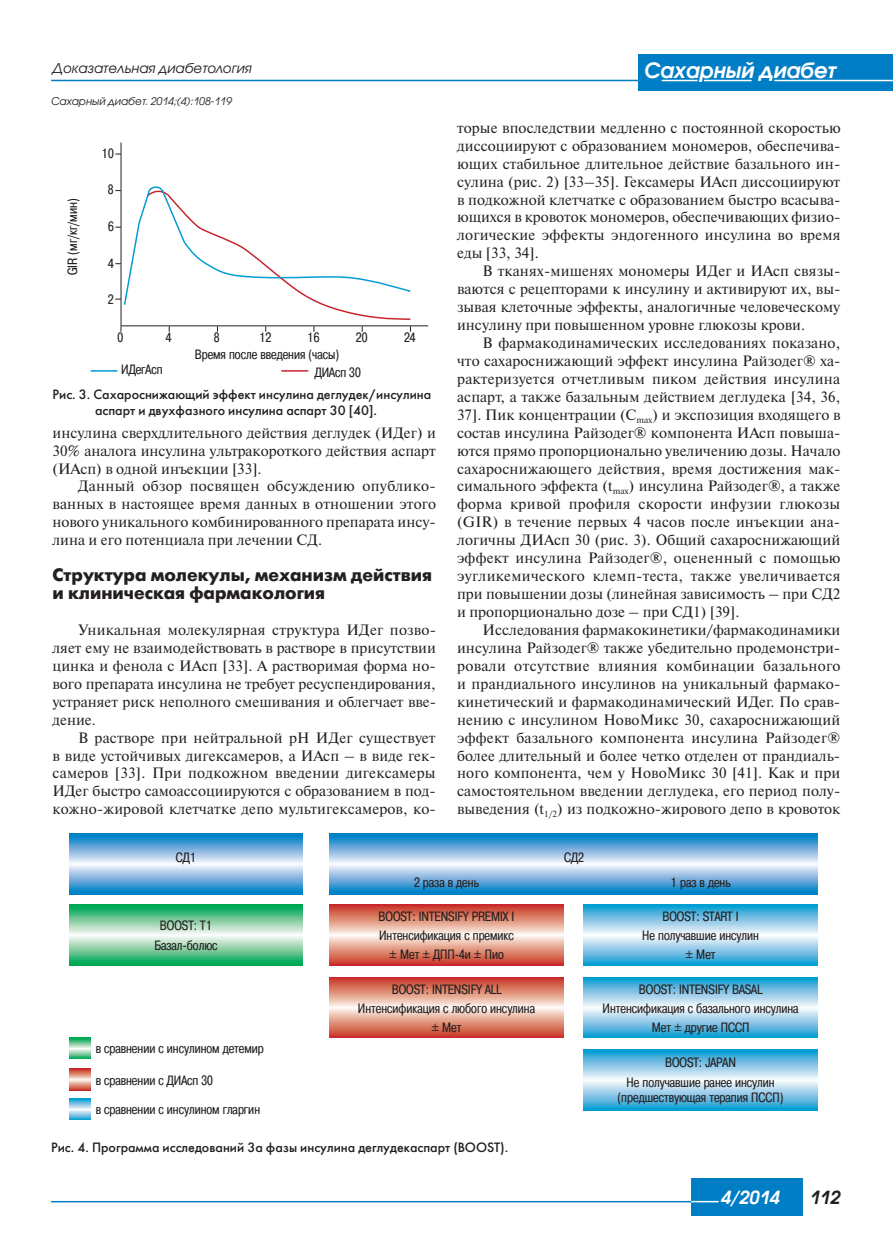
<style>
.page{position:relative;width:893px;height:1255px;background:#fff}
.page>*{position:absolute;margin:0;border:0;box-sizing:border-box;transform-origin:0 0}
.t1{font:italic 700 21px "Avant Garde Gothic C";color:#fff}
.t2{font:700 18px/18px "Futura Futuris C";color:#231f20}
.t3{font:italic 700 18px "Avant Garde Gothic C";color:#fff}
.t4{font:italic 700 18px "Avant Garde Gothic C";color:#231f20}
.t5{font:15px/18px "Newton C";color:#231f20;text-align:justify}
.t6{font:13.5px/19.2px "Pragmatica Cond C";color:#231f20;text-align:center}
.t7{font:13.5px/16.2px "Futura Futuris C";color:#231f20}
.t8{font:italic 13.5px "Avant Garde Gothic C";color:#231f20}
.t9{font:italic 10.5px "Avant Garde Gothic C";color:#231f20}
</style>
<div class="page">
<hr style="left:51px;top:80px;width:589px;height:1px;background:#007ec5">
<div style="left:638px;top:54px;width:255px;height:37px;background:#007ec5"></div>
<hr style="left:662px;top:80px;width:35px;height:1px;background:#fff">
<hr style="left:704px;top:80px;width:48px;height:1px;background:#fff">
<hr style="left:774px;top:80px;width:119px;height:1px;background:#fff">
<div style="left:691px;top:1178px;width:112px;height:37px;background:#007ec5"></div>
<hr style="left:51px;top:1200px;width:640px;height:2px;background:#007ec5">
<hr style="left:691px;top:1200px;width:28px;height:2px;background:#fff">
<hr style="left:121px;top:325px;width:307px;height:1px;background:#231f20">
<hr style="left:121px;top:142px;width:1px;height:184px;background:#231f20">
<svg style="left:91px;top:370px;width:27px;height:1px"></svg>
<svg style="left:281px;top:370px;width:27px;height:1px"></svg>
<svg style="left:115px;top:186px;width:296px;height:134px"></svg>
<svg style="left:69px;top:833px;width:234px;height:61px"></svg>
<svg style="left:69px;top:904px;width:234px;height:61px"></svg>
<svg style="left:69px;top:1037px;width:21px;height:21px"></svg>
<svg style="left:69px;top:1068px;width:21px;height:21px"></svg>
<svg style="left:69px;top:1098px;width:21px;height:21px"></svg>
<svg style="left:330px;top:904px;width:233px;height:61px"></svg>
<svg style="left:584px;top:904px;width:233px;height:61px"></svg>
<svg style="left:330px;top:977px;width:233px;height:60px"></svg>
<svg style="left:584px;top:977px;width:233px;height:60px"></svg>
<svg style="left:584px;top:1049px;width:233px;height:61px"></svg>
<svg style="left:330px;top:833px;width:487px;height:61px"></svg>
<p class="t8" style="left:53px;top:60px;width:201px">Доказательная диабетология</p>
<p class="t9" style="left:51px;top:95px;width:182px">Сахарный диабет. 2014;(4):108-119</p>
<p class="t6" style="left:102px;top:143px;width:14px">10</p>
<p class="t6" style="left:63px;top:275px;width:78px;rotate:-90deg">GIR (мг/кг/мин)</p>
<p class="t6" style="left:108px;top:180px;width:7px">8</p>
<p class="t6" style="left:108px;top:217px;width:7px">6</p>
<p class="t6" style="left:108px;top:253px;width:7px">4</p>
<p class="t6" style="left:108px;top:290px;width:7px">2</p>
<p class="t6" style="left:118px;top:328px;width:7px">0</p>
<p class="t6" style="left:166px;top:328px;width:7px">4</p>
<p class="t6" style="left:214px;top:328px;width:7px">8</p>
<p class="t6" style="left:259px;top:328px;width:14px">12</p>
<p class="t6" style="left:307px;top:328px;width:14px">16</p>
<p class="t6" style="left:356px;top:328px;width:13px">20</p>
<p class="t6" style="left:404px;top:328px;width:13px">24</p>
<p class="t6" style="left:195px;top:345px;width:146px">Время после введения (часы)</p>
<p class="t6" style="left:121px;top:360px;width:43px">ИДегАсп</p>
<p class="t6" style="left:315px;top:363px;width:48px">ДИАсп 30</p>
<p class="t7" style="left:95px;top:386px;width:338px;text-indent:-43px">Рис. 3. Сахароснижающий эффект инсулина деглудек/инсулина аспарт и двухфазного инсулина аспарт 30 [40].</p>
<p class="t5" style="left:53px;top:423px;width:385px">инсулина сверхдлительного действия деглудек (ИДег) и 30% аналога инсулина ультракороткого действия аспарт (ИАсп) в одной инъекции [33].</p>
<p class="t5" style="left:53px;top:477px;width:385px;text-indent:26px">Данный обзор посвящен обсуждению опублико&shy;ванных в настоящее время данных в отношении этого нового уникального комбинированного препарата инсу&shy;лина и его потенциала при лечении СД.</p>
<p class="t2" style="left:53px;top:566px;width:381px">Структура молекулы, механизм действия и клиническая фармакология</p>
<p class="t5" style="left:53px;top:621px;width:385px;text-indent:26px">Уникальная молекулярная структура ИДег позво&shy;ляет ему не взаимодействовать в растворе в присутствии цинка и фенола с ИАсп [33]. А растворимая форма но&shy;вого препарата инсулина не требует ресуспендирования, устраняет риск неполного смешивания и облегчает вве&shy;дение.</p>
<p class="t5" style="left:53px;top:728px;width:385px;text-indent:26px">В растворе при нейтральной рН ИДег существует в виде устойчивых дигексамеров, а ИАсп – в виде гек&shy;самеров [33]. При подкожном введении дигексамеры ИДег быстро самоассоциируются с образованием в под&shy;кожно-жировой клетчатке депо мультигексамеров, ко-</p>
<p class="t6" style="left:176px;top:848px;width:22px">СД1</p>
<h1 class="t1" style="left:644px;top:58px;width:194px">Сахарный диабет</h1>
<p class="t5" style="left:457px;top:119px;width:385px;text-align:left">торые впоследствии медленно с постоянной скоростью диссоциируют с образованием мономеров, обеспечива&shy;ющих стабильное длительное действие базального ин&shy;сулина (рис. 2) [33–35]. Гексамеры ИАсп диссоциируют в подкожной клетчатке с образованием быстро всасыва&shy;ющихся в кровоток мономеров, обеспечивающих физио&shy;логические эффекты эндогенного инсулина во время еды [33, 34].</p>
<p class="t5" style="left:457px;top:262px;width:385px;text-indent:26px">В тканях-мишенях мономеры ИДег и ИАсп связы&shy;ваются с рецепторами к инсулину и активируют их, вы&shy;зывая клеточные эффекты, аналогичные человеческому инсулину при повышенном уровне глюкозы крови.</p>
<p class="t5" style="left:457px;top:334px;width:385px;text-indent:26px">В фармакодинамических исследованиях показано, что сахароснижающий эффект инсулина Райзодег® ха&shy;рактеризуется отчетливым пиком действия инсулина аспарт, а также базальным действием деглудека [34, 36, 37]. Пик концентрации (C<sub>max</sub>) и экспозиция входящего в состав инсулина Райзодег® компонента ИАсп повыша&shy;ются прямо пропорционально увеличению дозы. Начало сахароснижающего действия, время достижения мак&shy;симального эффекта (t<sub>max</sub>) инсулина Райзодег®, а также форма кривой профиля скорости инфузии глюкозы (GIR) в течение первых 4 часов после инъекции ана&shy;логичны ДИАсп 30 (рис. 3). Общий сахароснижающий эффект инсулина Райзодег®, оцененный с помощью эугликемического клемп-теста, также увеличивается при повышении дозы (линейная зависимость – при СД2 и пропорционально дозе – при СД1) [39].</p>
<p class="t5" style="left:457px;top:621px;width:385px;text-indent:26px">Исследования фармакокинетики/фармакодинамики инсулина Райзодег® также убедительно продемонстри&shy;ровали отсутствие влияния комбинации базального и прандиального инсулинов на уникальный фармако&shy;кинетический и фармакодинамический ИДег. По срав&shy;нению с инсулином НовоМикс 30, сахароснижающий эффект базального компонента инсулина Райзодег® более длительный и более четко отделен от прандиаль&shy;ного компонента, чем у НовоМикс 30 [41]. Как и при самостоятельном введении деглудека, его период полу&shy;выведения (t<sub>1/2</sub>) из подкожно-жирового депо в кровоток</p>
<p class="t6" style="left:564px;top:848px;width:21px">СД2</p>
<p class="t6" style="left:414px;top:872px;width:66px">2 раза в день</p>
<p class="t6" style="left:670px;top:872px;width:62px">1 раз в день</p>
<p class="t6" style="left:642px;top:906px;width:118px">BOOST: START I<br>Не получавшие инсулин ± Мет</p>
<p class="t6" style="left:154px;top:916px;width:65px">BOOST: T1<br>Базал-болюс</p>
<p class="t6" style="left:379px;top:906px;width:137px">BOOST: INTENSIFY PREMIX I<br>Интенсификация с премикс ± Мет ± ДПП-4и ± Пио</p>
<p class="t6" style="left:358px;top:979px;width:179px">BOOST: INTENSIFY ALL<br>Интенсификация с любого инсулина ± Мет</p>
<p class="t6" style="left:602px;top:979px;width:198px">BOOST: INTENSIFY BASAL<br>Интенсификация с базального инсулина<br>Мет ± другие ПССП</p>
<p class="t6" style="left:627px;top:1053px;width:149px">BOOST: JAPAN<br>Не получавшие ранее инсулин</p>
<p class="t6" style="left:618px;top:1087px;width:167px">(предшествующая терапия ПССП)</p>
<p class="t6" style="left:96px;top:1038px;width:170px">в сравнении с инсулином детемир</p>
<p class="t6" style="left:96px;top:1070px;width:119px">в сравнении с ДИАсп 30</p>
<p class="t6" style="left:96px;top:1099px;width:166px">в сравнении с инсулином гларгин</p>
<p class="t7" style="left:51px;top:1138px;width:459px">Рис. 4. Программа исследований 3a фазы инсулина деглудекаспарт (BOOST).</p>
<p class="t3" style="left:721px;top:1186px;width:60px">4/2014</p>
<p class="t4" style="left:810px;top:1186px;width:32px">112</p>
</div>
